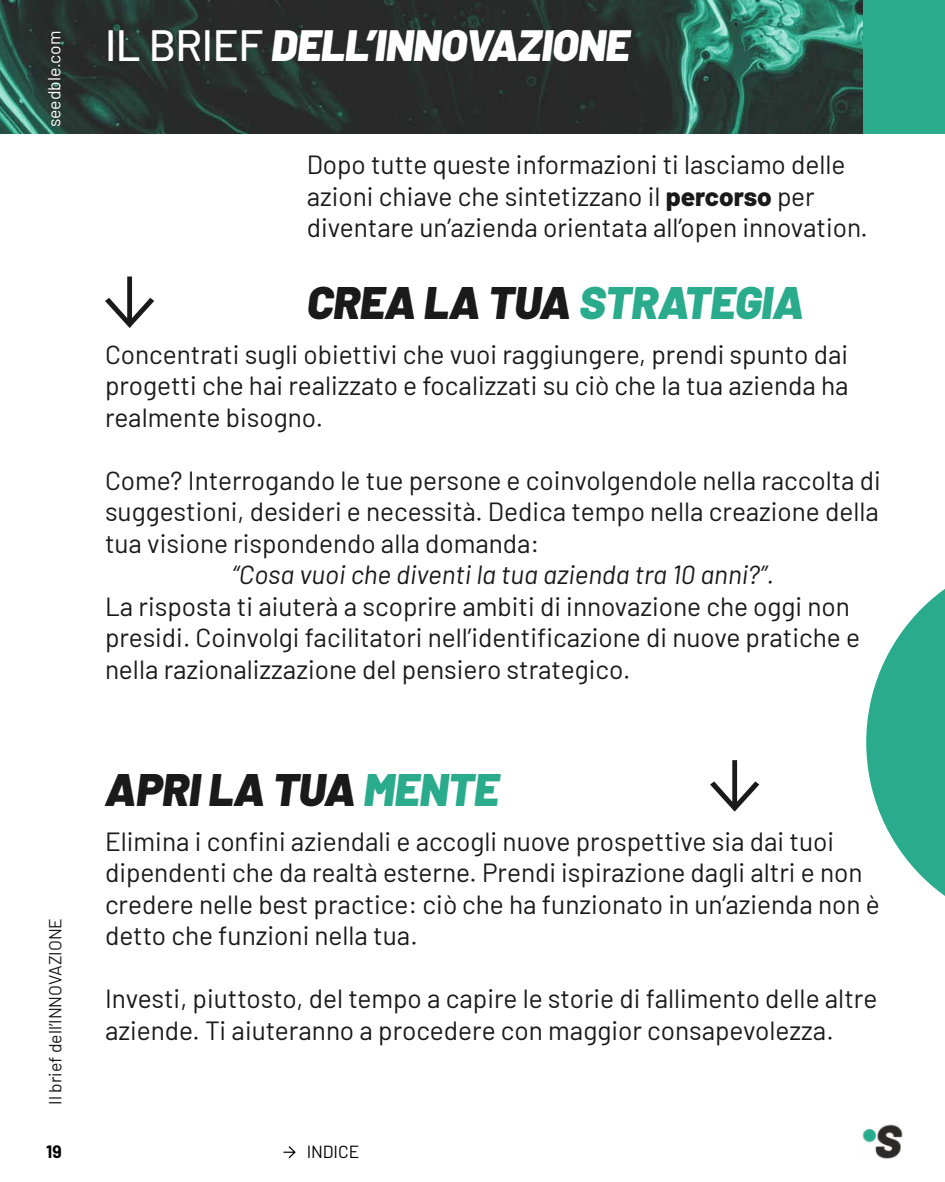
<style>
.page{position:relative;width:945px;height:1182px;background:#fff}
.page>*{position:absolute;margin:0;border:0;box-sizing:border-box;transform-origin:0 0}
.t1{font:italic 900 45.5px "Barlow";letter-spacing:-.01em;color:#1a1a1a}
.t2{font:italic 900 43.75px "Barlow";letter-spacing:-.01em;color:#fff}
.t3{font:26.25px/31.5px "Barlow";color:#1a1a1a}
.t4{font:italic 26.25px "Barlow";color:#1a1a1a}
.t5{font:17.5px "Barlow";color:#1a1a1a}
.t6{font:17.5px "Barlow";color:#fff}
.t7{font:17.5px "Barlow";color:#000}
.t8{font:700 17.5px "Barlow";color:#000}
.s1{font-weight:500;font-style:normal}
.s2{font-weight:800}
.s3{color:#29ab8c}
</style>
<div class="page">
<div style="left:0;top:0;width:945px;height:134px;background:#29ab8c"></div>
<img style="left:0;top:0;width:862px;height:134px">
<svg style="left:105px;top:276px;width:49px;height:52px"></svg>
<svg style="left:710px;top:760px;width:49px;height:51px"></svg>
<svg style="left:866px;top:589px;width:79px;height:307px"></svg>
<img style="left:862px;top:1124px;width:41px;height:35px">
<svg style="left:284px;top:1146px;width:12px;height:12px"></svg>
<p class="t6" style="left:41px;top:127px;width:98px;rotate:-90deg">seedble.com</p>
<p class="t5" style="left:43px;top:1104px;width:188px;rotate:-90deg">Il brief dell’INNOVAZIONE</p>
<h2 class="t2" style="left:105px;top:13px;width:526px"><span class="s1">IL BRIEF</span> DELL’INNOVAZIONE</h2>
<p class="t3" style="left:307px;top:147px;width:563px">Dopo tutte queste informazioni ti lasciamo delle azioni chiave che sintetizzano il <span class="s2">percorso</span> per diventare un’azienda orientata all’open innovation.</p>
<h1 class="t1" style="left:307px;top:268px;width:499px">CREA LA TUA <span class="s3">STRATEGIA</span></h1>
<p class="t3" style="left:105px;top:336px;width:745px;text-align:justify">Concentrati sugli obiettivi che vuoi raggiungere, prendi spunto dai progetti che hai realizzato e focalizzati su ciò che la tua azienda ha realmente bisogno.</p>
<p class="t3" style="left:105px;top:462px;width:777px;text-align:justify">Come? Interrogando le tue persone e coinvolgendole nella raccolta di suggestioni, desideri e necessità. Dedica tempo nella creazione della tua visione rispondendo alla domanda:</p>
<p class="t4" style="left:232px;top:555px;width:544px">“Cosa vuoi che diventi la tua azienda tra 10 anni?”.</p>
<p class="t3" style="left:105px;top:588px;width:756px">La risposta ti aiuterà a scoprire ambiti di innovazione che oggi non presidi. Coinvolgi facilitatori nell’identificazione di nuove pratiche e nella razionalizzazione del pensiero strategico.</p>
<h1 class="t1" style="left:105px;top:755px;width:395px">APRI LA TUA <span class="s3">MENTE</span></h1>
<p class="t3" style="left:105px;top:823px;width:776px">Elimina i confini aziendali e accogli nuove prospettive sia dai tuoi dipendenti che da realtà esterne. Prendi ispirazione dagli altri e non credere nelle best practice: ciò che ha funzionato in un’azienda non è detto che funzioni nella tua.</p>
<p class="t3" style="left:105px;top:980px;width:774px">Investi, piuttosto, del tempo a capire le storie di fallimento delle altre aziende. Ti aiuteranno a procedere con maggior consapevolezza.</p>
<p class="t8" style="left:46px;top:1138px;width:17px">19</p>
<p class="t7" style="left:307px;top:1139px;width:54px">INDICE</p>
</div>
